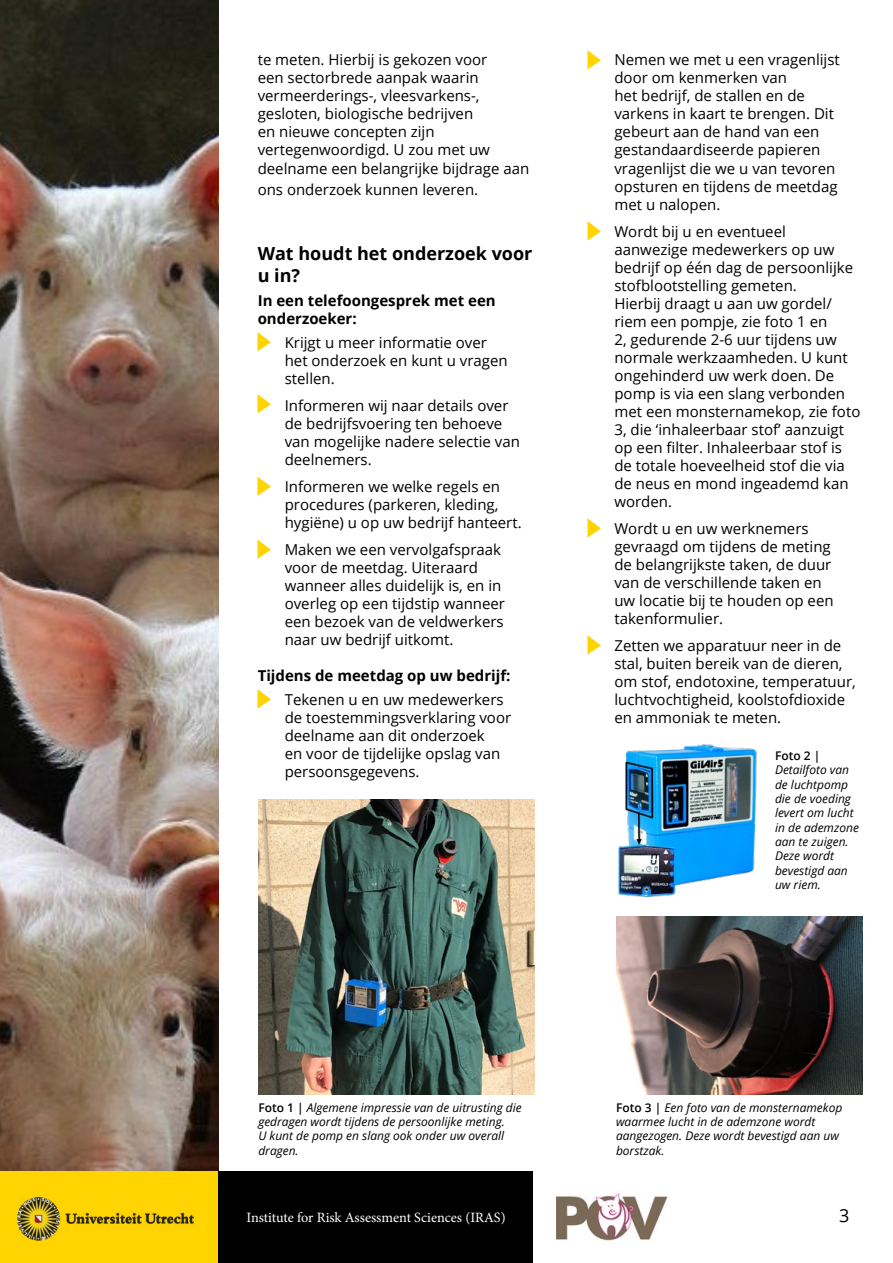
<style>
.page{position:relative;width:893px;height:1263px;background:#fff}
.page>*{position:absolute;margin:0;border:0;box-sizing:border-box;transform-origin:0 0}
.t1{font:700 18px/21.6px "Open Sans";color:#000}
.t2{font:18px "Open Sans";color:#000}
.t3{font:15px/18px "Open Sans";color:#000}
.t4{font:700 15px/18px "Open Sans";color:#000}
.t5{font:14.25px "Minion Pro";letter-spacing:-.005em;color:#fff}
.t6{font:italic 12px/14.4px "Open Sans";color:#000}
.t7{font:600 12px "Open Sans";color:#000}
.s1{font-weight:600;font-style:normal}
</style>
<div class="page">
<img style="left:0;top:0;width:218px;height:1172px">
<div style="left:0;top:1172px;width:218px;height:91px;background:#ffd400"></div>
<img style="left:17px;top:1197px;width:177px;height:44px">
<img style="left:258px;top:800px;width:276px;height:295px">
<img style="left:616px;top:917px;width:247px;height:178px">
<img style="left:618px;top:744px;width:139px;height:153px">
<div style="left:218px;top:1172px;width:315px;height:91px;background:#000"></div>
<svg style="left:257px;top:332px;width:14px;height:19px"></svg>
<svg style="left:257px;top:394px;width:14px;height:19px"></svg>
<svg style="left:257px;top:476px;width:14px;height:20px"></svg>
<svg style="left:257px;top:539px;width:14px;height:20px"></svg>
<svg style="left:257px;top:689px;width:14px;height:20px"></svg>
<svg style="left:587px;top:50px;width:14px;height:20px"></svg>
<svg style="left:587px;top:221px;width:14px;height:20px"></svg>
<svg style="left:587px;top:518px;width:14px;height:20px"></svg>
<svg style="left:587px;top:635px;width:14px;height:20px"></svg>
<img style="left:555px;top:1193px;width:113px;height:48px">
<p class="t3" style="left:258px;top:51px;width:273px">te meten. Hierbij is gekozen voor<br>een sectorbrede aanpak waarin vermeerderings-, vleesvarkens-, gesloten, biologische bedrijven<br>en nieuwe concepten zijn vertegenwoordigd. U zou met uw deelname een belangrijke bijdrage aan</p>
<p class="t3" style="left:258px;top:180px;width:222px">ons onderzoek kunnen leveren.</p>
<p class="t1" style="left:258px;top:242px;width:276px">Wat houdt het onderzoek voor u in?</p>
<p class="t4" style="left:258px;top:291px;width:240px">In een telefoongesprek met een onderzoeker:</p>
<p class="t3" style="left:285px;top:333px;width:225px;text-indent:-27px">• Krijgt u meer informatie over het onderzoek en kunt u vragen stellen.</p>
<p class="t3" style="left:285px;top:396px;width:237px;text-indent:-27px">• Informeren wij naar details over de bedrijfsvoering ten behoeve van mogelijke nadere selectie van deelnemers.</p>
<p class="t3" style="left:285px;top:477px;width:239px;text-indent:-27px">• Informeren we welke regels en procedures (parkeren, kleding, hygiëne) u op uw bedrijf hanteert.</p>
<p class="t3" style="left:285px;top:540px;width:222px;text-indent:-27px">• Maken we een vervolgafspraak voor de meetdag. Uiteraard wanneer alles duidelijk is, en in overleg op een tijdstip wanneer een bezoek van de veldwerkers naar uw bedrijf uitkomt.</p>
<p class="t4" style="left:258px;top:666px;width:254px">Tijdens de meetdag op uw bedrijf:</p>
<p class="t3" style="left:285px;top:690px;width:228px;text-indent:-27px">• Tekenen u en uw medewerkers de toestemmingsverklaring voor deelname aan dit onderzoek<br>en voor de tijdelijke opslag van persoonsgegevens.</p>
<p class="t3" style="left:614px;top:51px;width:227px;text-indent:-27px">• Nemen we met u een vragenlijst door om kenmerken van<br>het bedrijf, de stallen en de varkens in kaart te brengen. Dit gebeurt aan de hand van een gestandaardiseerde papieren vragenlijst die we u van tevoren opsturen en tijdens de meetdag met u nalopen.</p>
<p class="t3" style="left:614px;top:222px;width:247px;text-indent:-27px">• Wordt bij u en eventueel aanwezige medewerkers op uw bedrijf op één dag de persoonlijke stofblootstelling gemeten.<br>Hierbij draagt u aan uw gordel/ riem een pompje, zie foto 1 en<br>2, gedurende 2-6 uur tijdens uw normale werkzaamheden. U kunt ongehinderd uw werk doen. De pomp is via een slang verbonden met een monsternamekop, zie foto<br>3, die ‘inhaleerbaar stof’ aanzuigt op een filter. Inhaleerbaar stof is de totale hoeveelheid stof die via de neus en mond ingeademd kan worden.</p>
<p class="t3" style="left:614px;top:519px;width:221px;text-indent:-27px">• Wordt u en uw werknemers gevraagd om tijdens de meting de belangrijkste taken, de duur van de verschillende taken en uw locatie bij te houden op een takenformulier.</p>
<p class="t3" style="left:614px;top:636px;width:243px;text-indent:-27px">• Zetten we apparatuur neer in de stal, buiten bereik van de dieren, om stof, endotoxine, temperatuur, luchtvochtigheid, koolstofdioxide en ammoniak te meten.</p>
<p class="t7" style="left:775px;top:747px;width:47px">Foto 2 |</p>
<p class="t6" style="left:775px;top:762px;width:85px">Detailfoto van de luchtpomp die de voeding levert om lucht in de ademzone aan te zuigen.<br>Deze wordt bevestigd aan uw riem.</p>
<p class="t6" style="left:258px;top:1100px;width:265px"><span class="s1">Foto 1 |</span> Algemene impressie van de uitrusting die gedragen wordt tijdens de persoonlijke meting.<br>U kunt de pomp en slang ook onder uw overall dragen.</p>
<p class="t6" style="left:616px;top:1100px;width:228px"><span class="s1">Foto 3 |</span> Een foto van de monsternamekop waarmee lucht in de ademzone wordt aangezogen. Deze wordt bevestigd aan uw borstzak.</p>
<p class="t5" style="left:246px;top:1208px;width:261px">Institute for Risk Assessment Sciences (IRAS)</p>
<p class="t2" style="left:839px;top:1203px;width:12px">3</p>
</div>
